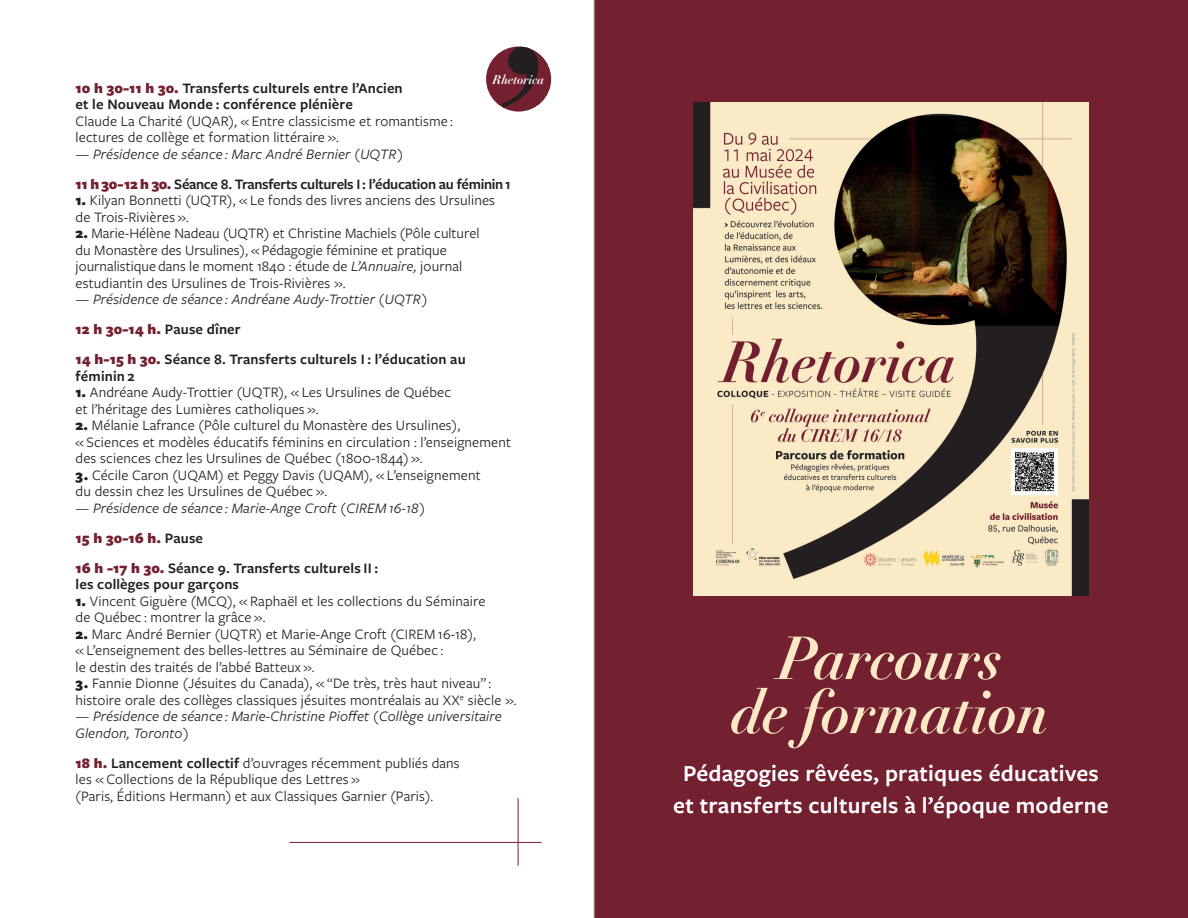
<style>
.page{position:relative;width:1188px;height:918px;background:#fff}
.page>*{position:absolute;margin:0;border:0;box-sizing:border-box;transform-origin:0 0}
.t1{font:italic 700 59.55px/54.2px "Didot LT Pro";letter-spacing:-.01em;color:#fbe9c6;text-align:center}
.t2{font:600 23.85px/32px "Freight Sans Pro";letter-spacing:.01em;color:#fff;text-align:center}
.t3{font:15px/16.5px "Freight Sans Pro";letter-spacing:.01em;color:#231f20}
.t4{font:600 15px/30px "Freight Sans Pro";letter-spacing:.01em;color:#231f20}
.t5{font:italic 15px/30px "Freight Sans Pro";letter-spacing:.01em;color:#231f20}
.t6{font:600 15px/30px "Freight Sans Pro";letter-spacing:-.02em;color:#231f20}
.t7{font:italic 700 12.6px "Didot LT Pro";letter-spacing:-.01em;color:#fff}
.s1{font-weight:900;color:#732031}
.s2{font-weight:400}
.s3{font-weight:400;font-style:italic}
.s4{font-weight:900}
.s5{font-style:italic}
.s6{font-weight:900;font-style:normal;color:#732031}
.s7{font-weight:600;font-style:normal}
.s8{font-style:normal}
.s9{font-weight:600}
</style>
<div class="page">
<div style="left:594px;top:0;width:594px;height:918px;background:#732031"></div>
<img style="left:694px;top:103px;width:394px;height:493px">
<hr style="left:593px;top:0;width:2px;height:918px;background:#bcbdc0">
<hr style="left:289px;top:842px;width:252px;height:1px;background:#732031">
<hr style="left:518px;top:798px;width:1px;height:68px;background:#732031">
<div style="left:486px;top:47px;width:65px;height:65px;background:#732031;border-radius:50%"></div>
<svg style="left:502px;top:47px;width:36px;height:60px"></svg>
<p class="t7" style="left:493px;top:71px;width:53px">Rhetorica</p>
<p class="t4" style="left:76px;top:79px;width:329px;line-height:16.5px"><span class="s1">10 h 30-11 h 30.</span> Transferts culturels entre l’Ancien et le Nouveau Monde : conférence plénière</p>
<p class="t3" style="left:76px;top:112px;width:379px">Claude La Charité (UQAR), « Entre classicisme et romantisme : lectures de collège et formation littéraire ».</p>
<p class="t6" style="left:76px;top:138px;width:437px"><span class="s2">—</span> <span class="s3">Présidence de séance : Marc André Bernier (UQTR)<br></span><span class="s1">11 h 30-12 h 30.</span> Séance 8. Transferts culturels I : l’éducation au féminin 1</p>
<p class="t3" style="left:76px;top:191px;width:421px"><span class="s4">1.</span> Kilyan Bonnetti (UQTR), « Le fonds des livres anciens des Ursulines de Trois-Rivières ».</p>
<p class="t3" style="left:76px;top:224px;width:405px"><span class="s4">2.</span> Marie-Hélène Nadeau (UQTR) et Christine Machiels (Pôle culturel du Monastère des Ursulines), « Pédagogie féminine et pratique journalistique dans le moment 1840 : étude de <span class="s5">L’Annuaire,</span> journal estudiantin des Ursulines de Trois-Rivières ».</p>
<p class="t4" style="left:76px;top:284px;width:392px"><span class="s3">— Présidence de séance : Andréane Audy-Trottier (UQTR)<br></span><span class="s1">12 h 30-14 h.</span> Pause dîner<br><span class="s1">14 h-15 h 30.</span> Séance 8. Transferts culturels I : l’éducation au</p>
<p class="t4" style="left:76px;top:360px;width:61px">féminin 2</p>
<p class="t3" style="left:76px;top:383px;width:377px"><span class="s4">1.</span> Andréane Audy-Trottier (UQTR), « Les Ursulines de Québec et l’héritage des Lumières catholiques ».</p>
<p class="t3" style="left:76px;top:416px;width:437px"><span class="s4">2.</span> Mélanie Lafrance (Pôle culturel du Monastère des Ursulines),<br>« Sciences et modèles éducatifs féminins en circulation : l’enseignement des sciences chez les Ursulines de Québec (1800-1844) ».</p>
<p class="t3" style="left:76px;top:466px;width:407px"><span class="s4">3.</span> Cécile Caron (UQAM) et Peggy Davis (UQAM), « L’enseignement du dessin chez les Ursulines de Québec ».</p>
<p class="t5" style="left:76px;top:492px;width:351px">— Présidence de séance : Marie-Ange Croft (CIREM 16-18)<br><span class="s6">15 h 30-16 h.</span> <span class="s7">Pause<br></span><span class="s6">16 h -17 h 30.</span> <span class="s7">Séance 9. Transferts culturels II :</span></p>
<p class="t4" style="left:76px;top:569px;width:165px">les collèges pour garçons</p>
<p class="t3" style="left:76px;top:592px;width:411px"><span class="s4">1.</span> Vincent Giguère (MCQ), « Raphaël et les collections du Séminaire de Québec : montrer la grâce ».</p>
<p class="t3" style="left:76px;top:625px;width:402px"><span class="s4">2.</span> Marc André Bernier (UQTR) et Marie-Ange Croft (CIREM 16-18), « L’enseignement des belles-lettres au Séminaire de Québec :<br>le destin des traités de l’abbé Batteux ».</p>
<p class="t3" style="left:76px;top:674px;width:443px"><span class="s4">3.</span> Fannie Dionne (Jésuites du Canada), « “De très, très haut niveau” : histoire orale des collèges classiques jésuites montréalais au XX<sup>e</sup> siècle ».</p>
<p class="t5" style="left:76px;top:707px;width:428px;line-height:16.5px"><span class="s8">—</span> Présidence de séance : Marie-Christine Pioffet (Collège universitaire<br>Glendon, Toronto)</p>
<p class="t3" style="left:76px;top:754px;width:386px"><span class="s1">18 h.</span> <span class="s9">Lancement collectif</span> d’ouvrages récemment publiés dans les « Collections de la République des Lettres »<br>(Paris, Éditions Hermann) et aux Classiques Garnier (Paris).</p>
<h1 class="t1" style="left:732px;top:631px;width:320px">Parcours<br>de formation</h1>
<h2 class="t2" style="left:673px;top:756px;width:437px">Pédagogies rêvées, pratiques éducatives et transferts culturels à l’époque moderne</h2>
</div>
